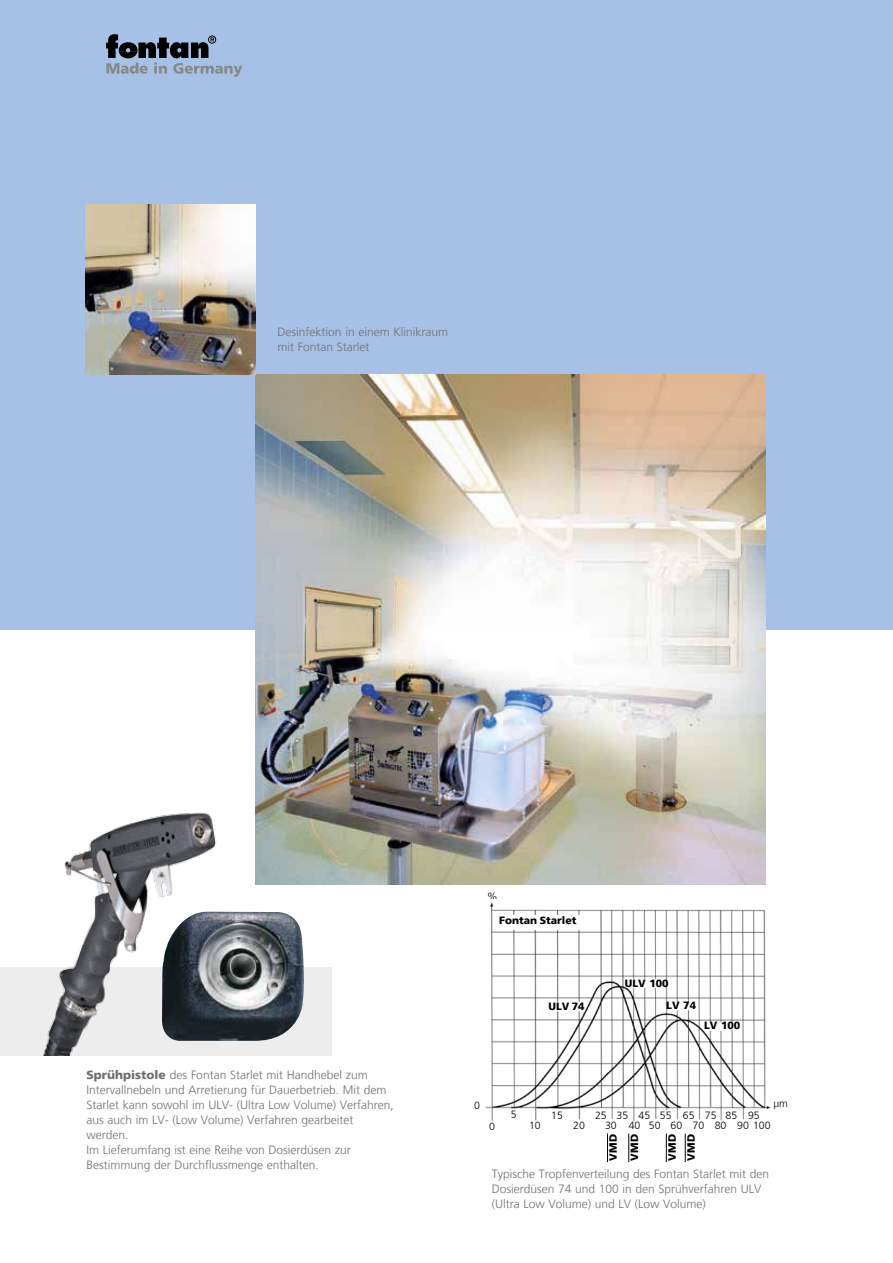
<style>
.page{position:relative;width:893px;height:1263px;background:#fff}
.page>*{position:absolute;margin:0;border:0;box-sizing:border-box;transform-origin:0 0}
.t1{font:300 12px/15px "Frutiger LT";color:#706f6f}
.t2{font:300 10.5px "Frutiger LT";color:#000}
.t3{font:900 10.5px/21.3px "Frutiger LT";color:#000}
.s1{font-weight:900}
</style>
<div class="page">
<div style="left:0;top:0;width:893px;height:629px;background:#a7c1e6"></div>
<img style="left:255px;top:374px;width:510px;height:510px">
<div style="left:0;top:968px;width:332px;height:88px;background:#ededed"></div>
<img style="left:225px;top:912px;width:79px;height:129px">
<img style="left:30px;top:812px;width:195px;height:243px">
<img style="left:85px;top:204px;width:170px;height:170px">
<svg style="left:684px;top:1133px;width:1px;height:21px"></svg>
<svg style="left:607px;top:1133px;width:1px;height:29px"></svg>
<svg style="left:628px;top:1133px;width:1px;height:29px"></svg>
<svg style="left:666px;top:1133px;width:1px;height:29px"></svg>
<svg style="left:685px;top:1133px;width:1px;height:29px"></svg>
<img style="left:485px;top:902px;width:286px;height:219px">
<div style="left:498px;top:915px;width:77px;height:14px;background:#fff"></div>
<svg style="left:106px;top:34px;width:136px;height:43px"></svg>
<div style="left:538px;top:915px;width:45px;height:14px;background:#fff"></div>
<p class="t1" style="left:278px;top:325px;width:172px">Desinfektion in einem Klinikraum mit Fontan Starlet</p>
<p class="t1" style="left:87px;top:1068px;width:309px"><span class="s1">Sprühpistole</span> des Fontan Starlet mit Handhebel zum Intervallnebeln und Arretierung für Dauerbetrieb. Mit dem Starlet kann sowohl im ULV- (Ultra Low Volume) Verfahren, aus auch im LV- (Low Volume) Verfahren gearbeitet werden.<br>Im Lieferumfang ist eine Reihe von Dosierdüsen zur Bestimmung der Durchflussmenge enthalten.</p>
<p class="t2" style="left:487px;top:890px;width:12px">%</p>
<p class="t3" style="left:499px;top:910px;width:79px">Fontan Starlet</p>
<p class="t3" style="left:548px;top:995px;width:38px">ULV 74</p>
<p class="t3" style="left:666px;top:972px;width:31px;line-height:22.5px;text-indent:-41px">ULV 100<br>LV 74</p>
<p class="t3" style="left:704px;top:1015px;width:38px">LV 100</p>
<p class="t2" style="left:474px;top:1099px;width:7px">0</p>
<p class="t2" style="left:489px;top:1120px;width:7px">0</p>
<p class="t2" style="left:773px;top:1097px;width:16px">µm</p>
<p class="t2" style="left:511px;top:1109px;width:7px">5</p>
<p class="t2" style="left:551px;top:1109px;width:13px">15</p>
<p class="t2" style="left:705px;top:1109px;width:56px">75 85 95</p>
<p class="t2" style="left:529px;top:1120px;width:13px">10</p>
<p class="t2" style="left:715px;top:1120px;width:57px">80 90 100</p>
<p class="t2" style="left:595px;top:1109px;width:35px">25 35</p>
<p class="t2" style="left:683px;top:1109px;width:13px">65</p>
<p class="t2" style="left:605px;top:1120px;width:13px">30</p>
<p class="t2" style="left:671px;top:1120px;width:13px">60</p>
<p class="t2" style="left:639px;top:1109px;width:35px">45 55</p>
<p class="t2" style="left:573px;top:1120px;width:13px">20</p>
<p class="t2" style="left:629px;top:1120px;width:33px">40 50</p>
<p class="t2" style="left:693px;top:1120px;width:13px">70</p>
<p class="t3" style="left:602px;top:1160px;width:28px;rotate:-90deg">VMD<br>VMD</p>
<p class="t3" style="left:662px;top:1160px;width:28px;line-height:19.2px;rotate:-90deg">VMD<br>VMD</p>
<p class="t1" style="left:492px;top:1167px;width:279px">Typische Tropfenverteilung des Fontan Starlet mit den<br>Dosierdüsen 74 und 100 in den Sprühverfahren ULV (Ultra Low Volume) und LV (Low Volume)</p>
</div>
